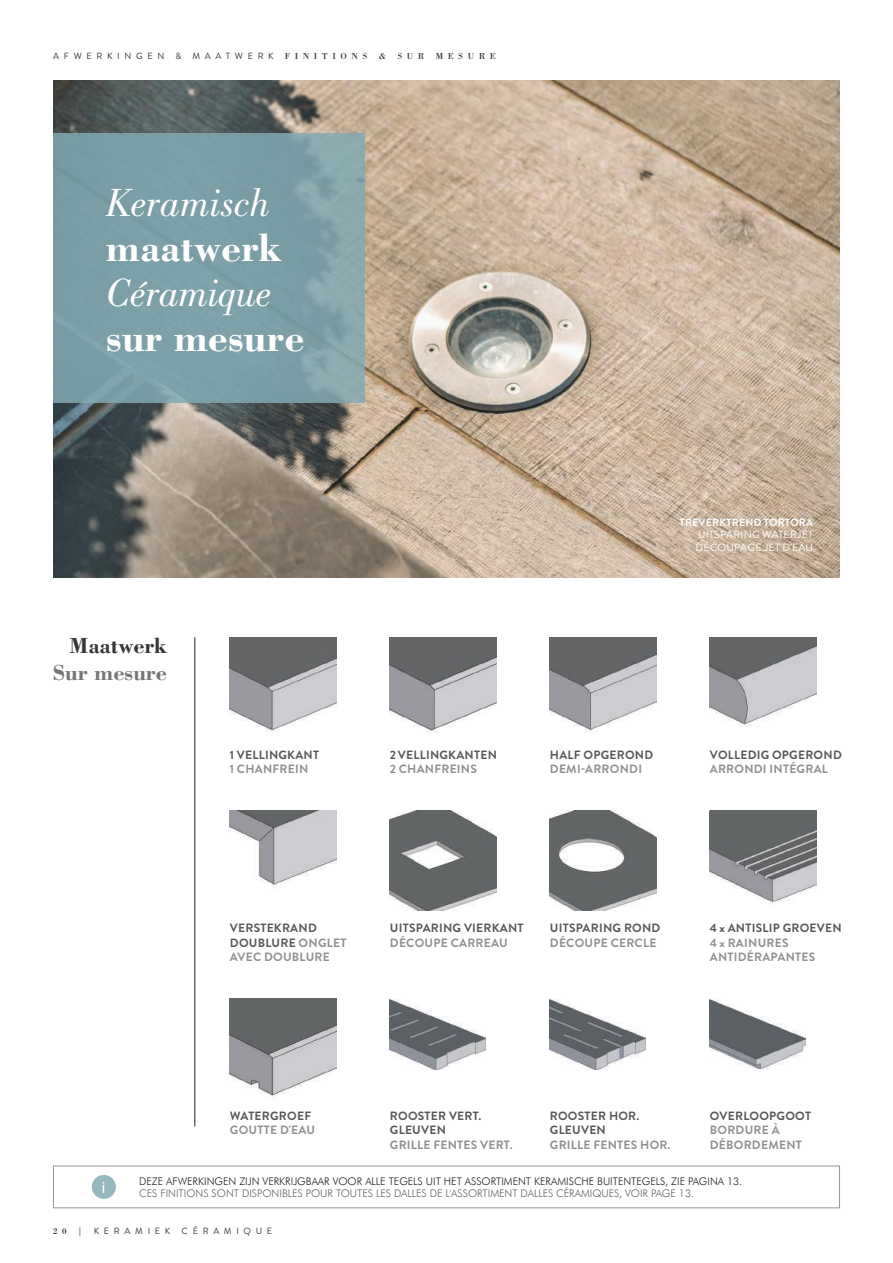
<style>
.page{position:relative;width:893px;height:1263px;background:#fff}
.page>*{position:absolute;margin:0;border:0;box-sizing:border-box;transform-origin:0 0}
.t1{font:italic 40.5px "Bodoni Std";letter-spacing:-.005em;color:#fff}
.t2{font:700 40.5px "Bodoni Std";color:#fff}
.t3{font:700 22.5px "Bodoni Std";color:#767577}
.t4{font:700 22.5px "Bodoni Std";color:#393535}
.t5{font:700 12px/14.4px "Brandon Grotesque";letter-spacing:.02em;color:#5a5758}
.t6{font:700 12px/14.4px "Brandon Grotesque";letter-spacing:.02em;color:#909092}
.t7{font:300 10.5px "Futura BT";color:#241f1f}
.t8{font:300 10.5px "Futura BT";color:#656365}
.t9{font:10.5px/12.6px "Brandon Grotesque";letter-spacing:.02em;color:#fff}
.t10{font:700 10.5px "Brandon Grotesque";letter-spacing:.02em;color:#fff}
.t11{font:9px "Brandon Grotesque";letter-spacing:.52em;color:#393535}
.s1{font-family:"Bodoni Std"}
.s2{color:#909092}
.s3{font-family:"Bodoni Std";color:#241f1f}
</style>
<div class="page">
<img style="left:53px;top:81px;width:787px;height:496px">
<img style="left:710px;top:637px;width:106px;height:90px">
<img style="left:550px;top:637px;width:106px;height:97px">
<img style="left:550px;top:998px;width:95px;height:72px">
<img style="left:710px;top:999px;width:95px;height:69px">
<img style="left:230px;top:998px;width:106px;height:101px">
<img style="left:390px;top:637px;width:106px;height:96px">
<img style="left:230px;top:637px;width:106px;height:96px">
<img style="left:390px;top:998px;width:95px;height:72px">
<div style="left:53px;top:134px;width:311px;height:269px;background:linear-gradient(to right,#779ca5,#83a4a9)"></div>
<hr style="left:194px;top:637px;width:1px;height:489px;background:#241f1f">
<img style="left:230px;top:811px;width:106px;height:75px">
<img style="left:390px;top:811px;width:106px;height:99px">
<img style="left:550px;top:811px;width:106px;height:99px">
<img style="left:710px;top:811px;width:106px;height:92px">
<div style="left:53px;top:1166px;width:787px;height:42px;border:1px solid #969698"></div>
<svg style="left:92px;top:1175px;width:24px;height:24px"></svg>
<p class="t11" style="left:53px;top:50px;width:444px">AFWERKINGEN &amp; MAATWERK <span class="s1">FINITIONS &amp; SUR MESURE</span></p>
<h1 class="t1" style="left:106px;top:180px;width:166px">Keramisch</h1>
<h1 class="t2" style="left:106px;top:222px;width:177px">maatwerk</h1>
<h1 class="t1" style="left:106px;top:270px;width:167px">Céramique</h1>
<h1 class="t2" style="left:106px;top:312px;width:200px">sur mesure</h1>
<h2 class="t4" style="left:70px;top:631px;width:99px">Maatwerk</h2>
<h2 class="t3" style="left:53px;top:658px;width:116px">Sur mesure</h2>
<p class="t10" style="left:679px;top:515px;width:135px">TREVERKTREND TORTORA</p>
<p class="t9" style="left:695px;top:528px;width:119px">UITSPARING WATERJET<br>DÉCOUPAGE JET D'EAU</p>
<p class="t5" style="left:230px;top:747px;width:91px">1 VELLINGKANT</p>
<p class="t6" style="left:230px;top:762px;width:80px">1 CHANFREIN</p>
<p class="t5" style="left:390px;top:747px;width:109px">2 VELLINGKANTEN</p>
<p class="t6" style="left:390px;top:762px;width:89px">2 CHANFREINS</p>
<p class="t5" style="left:550px;top:747px;width:105px">HALF OPGEROND</p>
<p class="t6" style="left:550px;top:762px;width:94px">DEMI-ARRONDI</p>
<p class="t5" style="left:710px;top:747px;width:133px">VOLLEDIG OPGEROND</p>
<p class="t6" style="left:710px;top:762px;width:120px">ARRONDI INTÉGRAL</p>
<p class="t5" style="left:230px;top:921px;width:118px">VERSTEKRAND<br>DOUBLURE <span class="s2">ONGLET<br>AVEC DOUBLURE</span></p>
<p class="t5" style="left:390px;top:921px;width:135px">UITSPARING VIERKANT</p>
<p class="t6" style="left:390px;top:935px;width:119px">DÉCOUPE CARREAU</p>
<p class="t5" style="left:550px;top:921px;width:112px">UITSPARING ROND</p>
<p class="t6" style="left:550px;top:935px;width:108px">DÉCOUPE CERCLE</p>
<p class="t5" style="left:710px;top:921px;width:133px">4 x ANTISLIP GROEVEN</p>
<p class="t6" style="left:710px;top:935px;width:107px">4 x RAINURES<br>ANTIDÉRAPANTES</p>
<p class="t5" style="left:230px;top:1109px;width:83px">WATERGROEF</p>
<p class="t6" style="left:230px;top:1123px;width:87px">GOUTTE D'EAU</p>
<p class="t5" style="left:390px;top:1109px;width:93px">ROOSTER VERT.<br>GLEUVEN</p>
<p class="t6" style="left:390px;top:1137px;width:124px">GRILLE FENTES VERT.</p>
<p class="t5" style="left:550px;top:1109px;width:91px">ROOSTER HOR.<br>GLEUVEN</p>
<p class="t6" style="left:550px;top:1137px;width:122px">GRILLE FENTES HOR.</p>
<p class="t5" style="left:710px;top:1109px;width:103px">OVERLOOPGOOT</p>
<p class="t6" style="left:710px;top:1123px;width:94px">BORDURE À<br>DÉBORDEMENT</p>
<p class="t7" style="left:139px;top:1174px;width:604px">DEZE AFWERKINGEN ZIJN VERKRIJGBAAR VOOR ALLE TEGELS UIT HET ASSORTIMENT KERAMISCHE BUITENTEGELS, ZIE PAGINA 13.</p>
<p class="t8" style="left:139px;top:1187px;width:556px">CES FINITIONS SONT DISPONIBLES POUR TOUTES LES DALLES DE L'ASSORTIMENT DALLES CÉRAMIQUES, VOIR PAGE 13.</p>
<p class="t11" style="left:53px;top:1224px;width:220px"><span class="s3">20 |</span> KERAMIEK CÉRAMIQUE</p>
</div>
